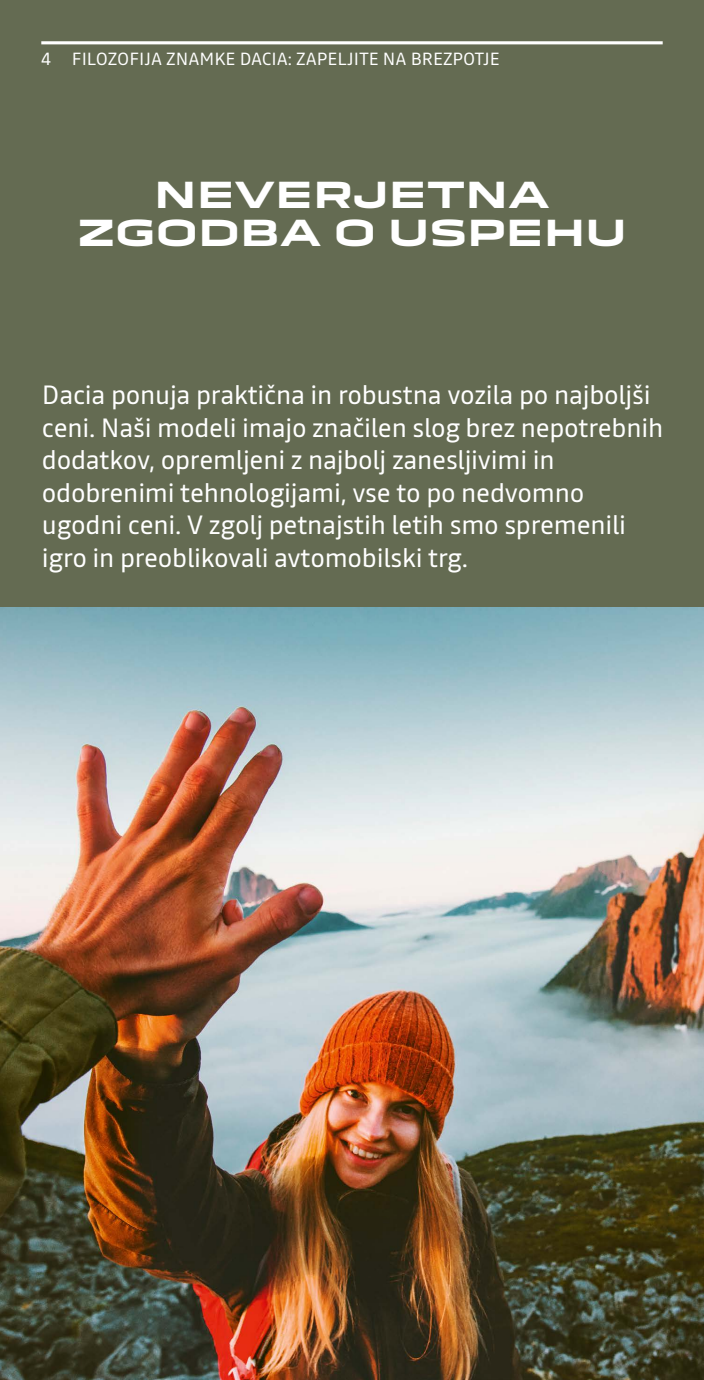
<style>
.page{position:relative;width:704px;height:1380px;background:#fff}
.page>*{position:absolute;margin:0;border:0;box-sizing:border-box;transform-origin:0 0}
.t1{font:700 35px/38.1px "Dacia Block Extended";color:#fff;text-align:center}
.t2{font:26.25px/32.5px "Read";letter-spacing:-.01em;color:#fff}
.t3{font:17.5px "Read";color:#fff}
</style>
<div class="page">
<div style="left:1px;top:0;width:702px;height:641px;background:#646b52"></div>
<img style="left:1px;top:608px;width:702px;height:771px">
<hr style="left:41px;top:41px;width:621px;height:3px;background:#fff">
<p class="t3" style="left:41px;top:46px;width:459px">4 FILOZOFIJA ZNAMKE DACIA: ZAPELJITE NA BREZPOTJE</p>
<h1 class="t1" style="left:77px;top:176px;width:550px">NEVERJETNA<br>ZGODBA O USPEHU</h1>
<p class="t2" style="left:42px;top:378px;width:622px">Dacia ponuja praktična in robustna vozila po najboljši ceni. Naši modeli imajo značilen slog brez nepotrebnih dodatkov, opremljeni z najbolj zanesljivimi in odobrenimi tehnologijami, vse to po nedvomno ugodni ceni. V zgolj petnajstih letih smo spremenili igro in preoblikovali avtomobilski trg.</p>
</div>
